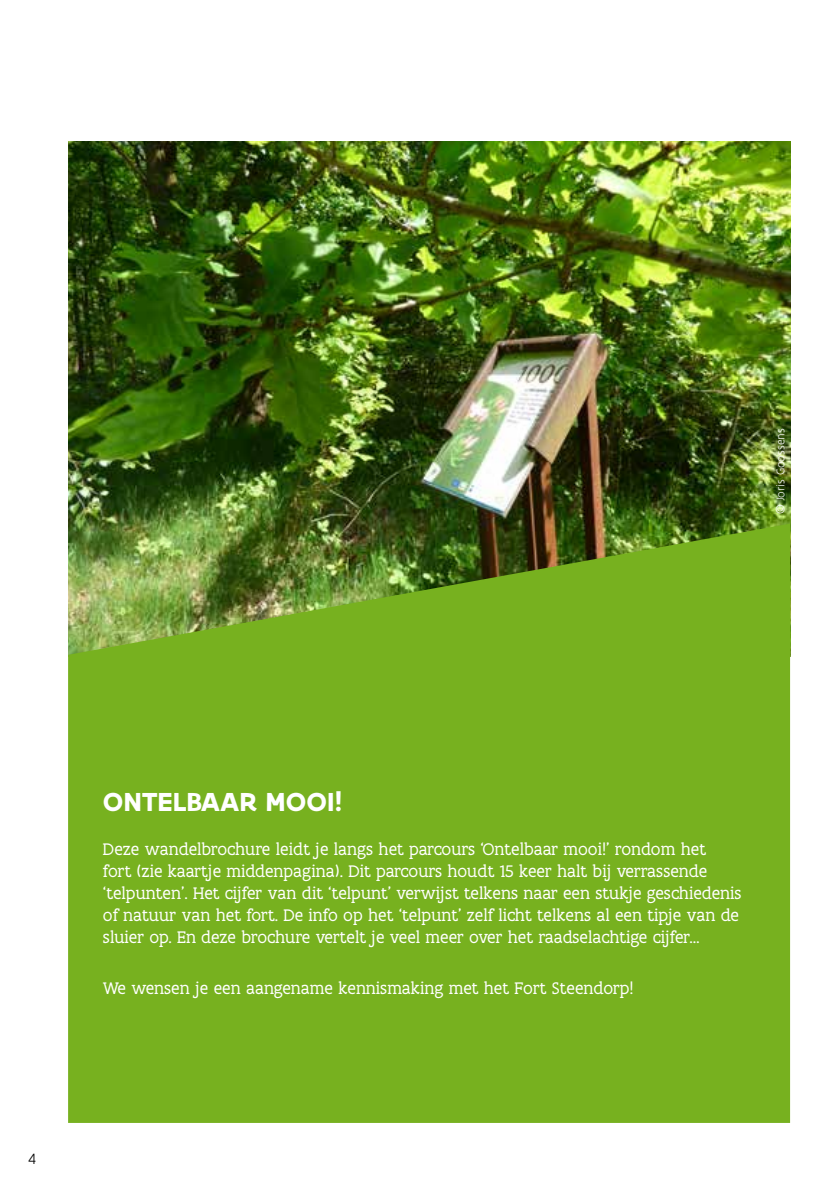
<style>
.page{position:relative;width:840px;height:1191px;background:#fff}
.page>*{position:absolute;margin:0;border:0;box-sizing:border-box;transform-origin:0 0}
.t1{font:700 28px "Flanders Art Sans";color:#fff}
.t2{font:18px/22px "Flanders Art Serif";color:#fff}
.t3{font:300 16px "Flanders Art Sans";color:#000}
.t4{font:300 12px "Flanders Art Sans";color:#fff}
</style>
<div class="page">
<img style="left:68px;top:142px;width:721px;height:381px">
<svg style="left:68px;top:523px;width:721px;height:600px;background:#74ab21"></svg>
<p class="t4" style="left:773px;top:514px;width:87px;rotate:-90deg">© Joris Goossens</p>
<p class="t3" style="left:28px;top:1149px;width:9px">4</p>
<h1 class="t1" style="left:103px;top:784px;width:241px">ONTELBAAR MOOI!</h1>
<p class="t2" style="left:103px;top:839px;width:639px">Deze wandelbrochure leidt je langs het parcours ‘Ontelbaar mooi!’ rondom het<br>fort (zie kaartje middenpagina). Dit parcours houdt 15 keer halt bij verrassende ‘telpunten’. Het cijfer van dit ‘telpunt’ verwijst telkens naar een stukje geschiedenis of natuur van het fort. De info op het ‘telpunt’ zelf licht telkens al een tipje van de sluier op. En deze brochure vertelt je veel meer over het raadselachtige cijfer…</p>
<p class="t2" style="left:103px;top:977px;width:532px">We wensen je een aangename kennismaking met het Fort Steendorp!</p>
</div>
